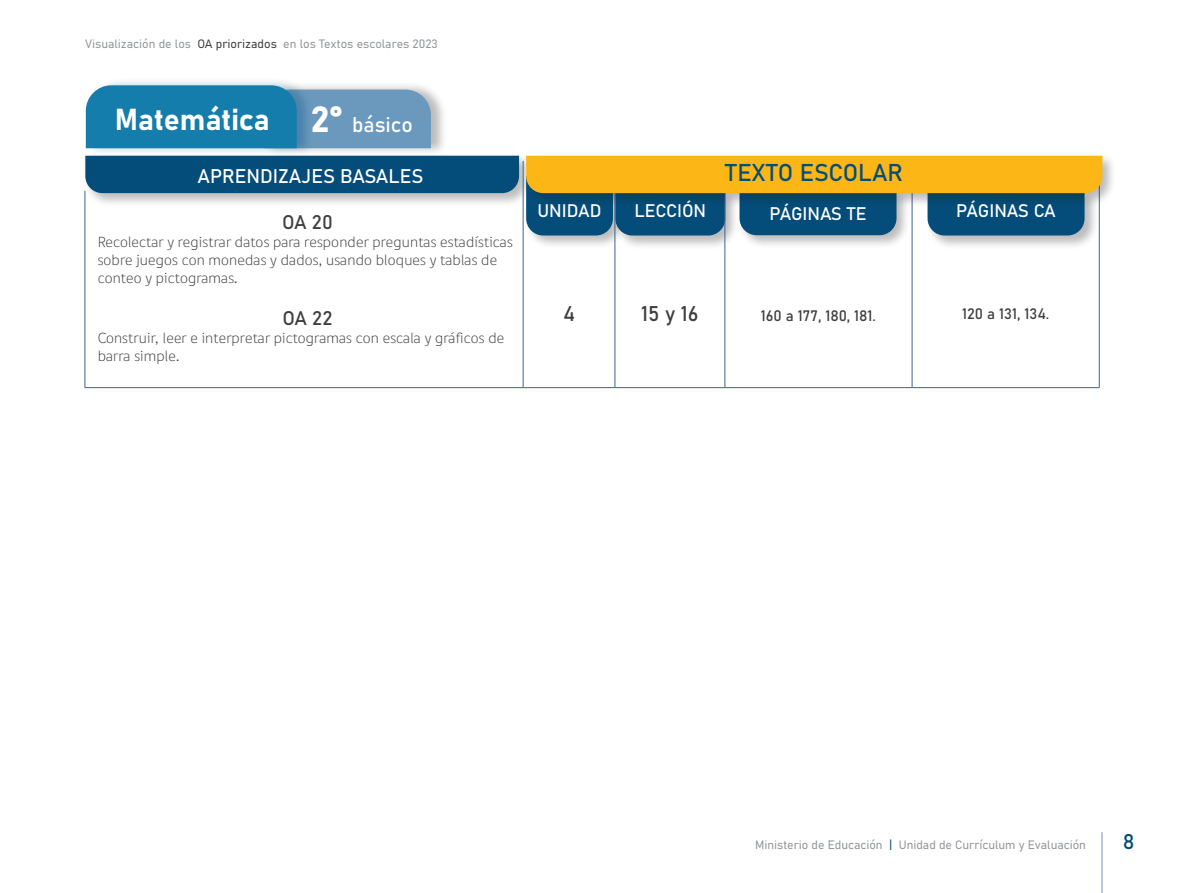
<style>
.page{position:relative;width:1187px;height:893px;background:#fff}
.page>*{position:absolute;margin:0;border:0;box-sizing:border-box;transform-origin:0 0}
.t1{font:30px "Bahnschrift";color:#fff}
.t2{font:24px "Bahnschrift";color:#044d7a}
.t3{font:21px "Bahnschrift";color:#3e3e3f}
.t4{font:21px "Bahnschrift";color:#044d7a}
.t5{font:19.5px "Bahnschrift";color:#fff}
.t6{font:19.5px "Bahnschrift";letter-spacing:-.015em;color:#3e3e3f}
.t7{font:18px "Bahnschrift";letter-spacing:-.01em;color:#fff}
.t8{font:15px/18px "Dignathin";letter-spacing:.01em;color:#3e3e3f}
.t9{font:15px "Bahnschrift";color:#3e3e3f}
.t10{font:12px "Bahnschrift";color:#939598}
.s1{color:#3e3e3f}
.s2{font-size:36px}
.s3{font-size:21px}
.s4{color:#044d7a}
</style>
<div class="page">
<hr style="left:1101px;top:832px;width:1px;height:61px;background:#7e8dac">
<div style="left:264px;top:81px;width:183px;height:75px;background:#231f20;opacity:.3"></div>
<div style="left:86px;top:77px;width:227px;height:79px;background:#044d7a;opacity:.3"></div>
<svg style="left:86px;top:85px;width:345px;height:63px;background:#3c8bb4"></svg>
<div style="left:83px;top:153px;width:450px;height:54px;background:#231f20;opacity:.3"></div>
<div style="left:85px;top:156px;width:434px;height:37px;background:#044d7a"></div>
<div style="left:524px;top:174px;width:103px;height:76px;background:#231f20;opacity:.3"></div>
<div style="left:613px;top:189px;width:126px;height:61px;background:#231f20;opacity:.3"></div>
<div style="left:737px;top:188px;width:173px;height:61px;background:#231f20;opacity:.3"></div>
<div style="left:925px;top:189px;width:173px;height:61px;background:#231f20;opacity:.3"></div>
<hr style="left:522px;top:161px;width:1px;height:30px;background:#3e638c">
<hr style="left:85px;top:191px;width:1px;height:196px;background:#3e638c">
<hr style="left:85px;top:387px;width:438px;height:1px;background:#3e638c">
<hr style="left:522px;top:191px;width:1px;height:196px;background:#3e638c">
<hr style="left:523px;top:387px;width:92px;height:1px;background:#3e638c">
<hr style="left:614px;top:191px;width:1px;height:196px;background:#3e638c">
<hr style="left:615px;top:387px;width:109px;height:1px;background:#3e638c">
<hr style="left:724px;top:191px;width:1px;height:196px;background:#3e638c">
<hr style="left:724px;top:387px;width:188px;height:1px;background:#3e638c">
<hr style="left:911px;top:191px;width:1px;height:196px;background:#3e638c">
<hr style="left:1098px;top:191px;width:1px;height:196px;background:#3e638c">
<hr style="left:912px;top:387px;width:187px;height:1px;background:#3e638c">
<div style="left:524px;top:153px;width:592px;height:54px;background:#231f20;opacity:.3"></div>
<svg style="left:526px;top:156px;width:576px;height:79px;background:#87864f"></svg>
<p class="t10" style="left:85px;top:34px;width:354px">Visualización de los <span class="s1">OA priorizados</span> en los Textos escolares 2023</p>
<h1 class="t1" style="left:115px;top:97px;width:299px">Matemática <span class="s2">2°</span> <span class="s3">básico</span></h1>
<h3 class="t5" style="left:197px;top:161px;width:227px">APRENDIZAJES BASALES</h3>
<h3 class="t6" style="left:282px;top:207px;width:52px">OA 20</h3>
<p class="t8" style="left:98px;top:233px;width:416px">Recolectar y registrar datos para responder preguntas estadísticas sobre juegos con monedas y dados, usando bloques y tablas de conteo y pictogramas.</p>
<h3 class="t6" style="left:282px;top:303px;width:52px">OA 22</h3>
<p class="t8" style="left:98px;top:329px;width:408px">Construir, leer e interpretar pictogramas con escala y gráficos de barra simple.</p>
<h2 class="t2" style="left:725px;top:154px;width:179px">TEXTO ESCOLAR</h2>
<p class="t7" style="left:537px;top:197px;width:65px">UNIDAD</p>
<p class="t7" style="left:634px;top:197px;width:73px">LECCIÓN</p>
<p class="t7" style="left:769px;top:200px;width:99px">PÁGINAS TE</p>
<p class="t7" style="left:956px;top:197px;width:101px">PÁGINAS CA</p>
<h3 class="t3" style="left:563px;top:298px;width:13px">4</h3>
<h3 class="t3" style="left:641px;top:298px;width:59px">15 y 16</h3>
<p class="t9" style="left:761px;top:304px;width:117px">160 a 177, 180, 181.</p>
<p class="t9" style="left:961px;top:302px;width:89px">120 a 131, 134.</p>
<p class="t10" style="left:755px;top:836px;width:332px">Ministerio de Educación <span class="s4">|</span> Unidad de Currículum y Evaluación</p>
<h3 class="t4" style="left:1122px;top:826px;width:13px">8</h3>
</div>
